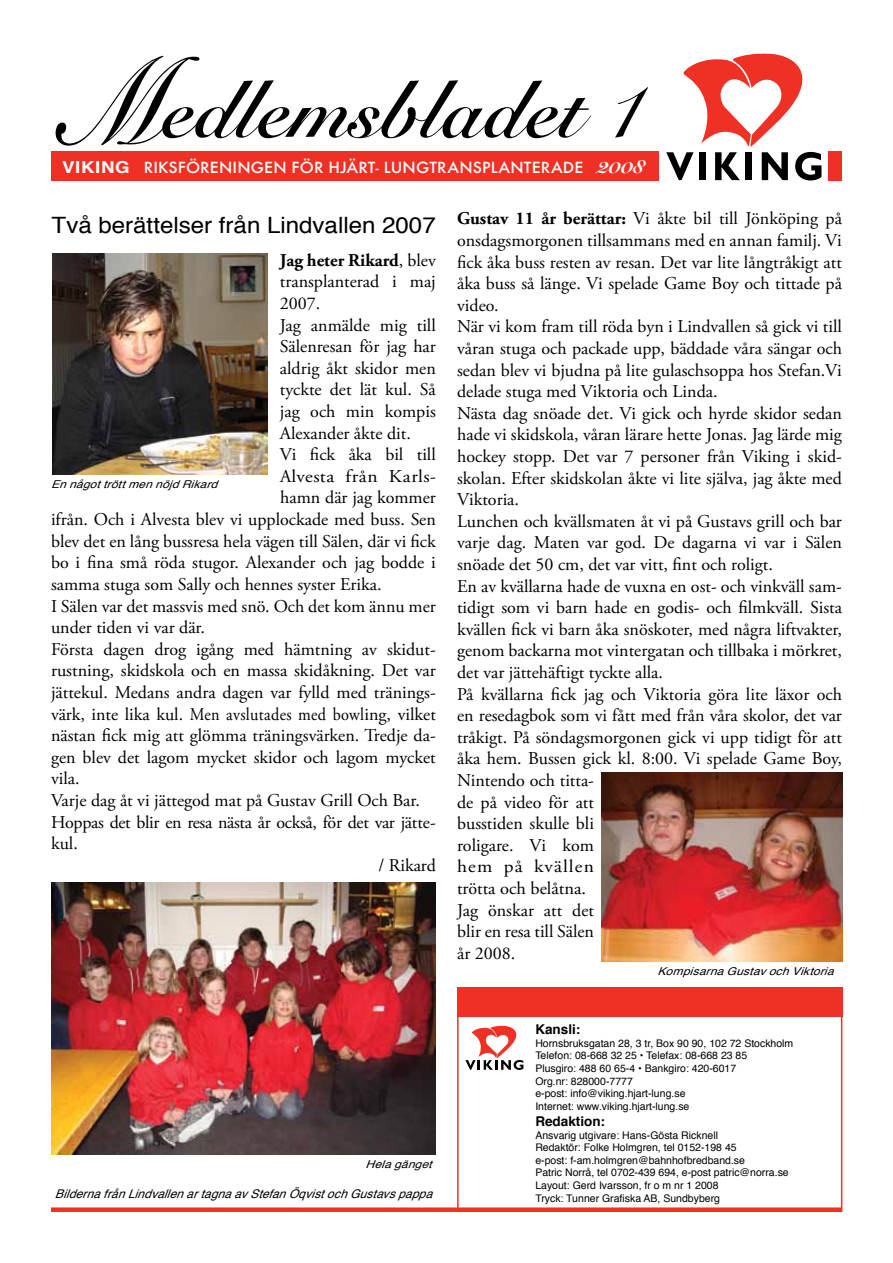
<style>
.page{position:relative;width:893px;height:1263px;background:#fff}
.page>*{position:absolute;margin:0;border:0;box-sizing:border-box;transform-origin:0 0}
.t1{font:700 81px "Snell Roundhand";letter-spacing:.005em;color:#000}
.t2{font:22.5px "Helvetica";color:#000;scale:1.07 1}
.t3{font:18px/21.6px "Adobe Garamond Pro";color:#000}
.t4{font:18px "Adobe Garamond Pro";letter-spacing:-.02em;color:#000}
.t5{font:700 18px "Adobe Garamond Pro";color:#000}
.t6{font:18px "Adobe Garamond Pro";letter-spacing:.025em;color:#000}
.t7{font:500 15px "Futura";letter-spacing:.01em;color:#fff;scale:1.05 1}
.t8{font:700 13.5px "Helvetica";color:#000}
.t9{font:italic 12px "Helvetica";color:#000}
.t10{font:italic 10.8px "Helvetica";color:#000;scale:1.11 1}
.t11{font:10.5px/12.6px "Helvetica";color:#000}
.s1{font-size:121.5px}
.s2{font-weight:400;font-size:94.05px}
.s3{font-family:"Helvetica";font-weight:700;font-size:16.5px}
.s4{font-family:"Snell Roundhand";font-weight:900;font-size:20.4px}
.s5{font-weight:700}
.s6{font-weight:400}
</style>
<div class="page">
<img style="left:52px;top:254px;width:215px;height:221px">
<div style="left:51px;top:151px;width:791px;height:30px;background:#ee3124"></div>
<div style="left:660px;top:149px;width:168px;height:36px;background:#fff"></div>
<svg style="left:666px;top:54px;width:155px;height:126px"></svg>
<img style="left:601px;top:773px;width:241px;height:189px">
<img style="left:51px;top:882px;width:385px;height:272px">
<svg style="left:465px;top:1026px;width:58px;height:44px"></svg>
<div style="left:457px;top:987px;width:385px;height:30px;background:#ee3124"></div>
<div style="left:51px;top:1207px;width:791px;height:5px;background:#ee3124"></div>
<h1 class="t1" style="left:67px;top:61px;width:575px"><span class="s1">M</span>edlemsbladet <span class="s2">1</span></h1>
<p class="t7" style="left:62px;top:157px;width:556px"><span class="s3">VIKING</span> RIKSFÖRENINGEN FÖR HJÄRT- LUNGTRANSPLANTERADE <span class="s4">2008</span></p>
<p class="t3" style="left:457px;top:209px;width:386px"><span class="s5">Gustav 11 år berättar:</span> Vi åkte bil till Jönköping på onsdagsmorgonen tillsammans med en annan familj. Vi fick åka buss resten av resan. Det var lite långtråkigt att åka buss så länge. Vi spelade Game Boy och tittade på video.<br>När vi kom fram till röda byn i Lindvallen så gick vi till våran stuga och packade upp, bäddade våra sängar och sedan blev vi bjudna på lite gulaschsoppa hos Stefan.Vi delade stuga med Viktoria och Linda.<br>Nästa dag snöade det. Vi gick och hyrde skidor sedan hade vi skidskola, våran lärare hette Jonas. Jag lärde mig hockey stopp. Det var 7 personer från Viking i skid&shy;skolan. Efter skidskolan åkte vi lite själva, jag åkte med Viktoria.<br>Lunchen och kvällsmaten åt vi på Gustavs grill och bar varje dag. Maten var god. De dagarna vi var i Sälen snöade det 50 cm, det var vitt, fint och roligt.<br>En av kvällarna hade de vuxna en ost- och vinkväll sam&shy;tidigt som vi barn hade en godis- och filmkväll. Sista kvällen fick vi barn åka snöskoter, med några liftvakter, genom backarna mot vintergatan och tillbaka i mörkret, det var jättehäftigt tyckte alla.<br>På kvällarna fick jag och Viktoria göra lite läxor och en resedagbok som vi fått med från våra skolor, det var tråkigt. På söndagsmorgonen gick vi upp tidigt för att åka hem. Bussen gick kl. 8:00. Vi spelade Game Boy, Nintendo och titta-<br>de på video för att<br>busstiden skulle bli<br>roligare. Vi kom<br>hem på kvällen<br>trötta och belåtna.<br>Jag önskar att det<br>blir en resa till Sälen<br>år 2008.</p>
<p class="t2" style="left:52px;top:207px;width:360px">Två berättelser från Lindvallen 2007</p>
<p class="t5" style="left:280px;top:250px;width:157px">Jag heter Rikard<span class="s6">, blev</span></p>
<p class="t3" style="left:280px;top:272px;width:157px">transplanterad i maj</p>
<p class="t3" style="left:280px;top:293px;width:42px">2007.</p>
<p class="t3" style="left:280px;top:315px;width:157px">Jag anmälde mig till</p>
<p class="t3" style="left:280px;top:336px;width:157px">Sälenresan för jag har</p>
<p class="t3" style="left:280px;top:358px;width:157px">aldrig åkt skidor men</p>
<p class="t3" style="left:280px;top:380px;width:157px">tyckte det lät kul. Så</p>
<p class="t3" style="left:280px;top:401px;width:157px">jag och min kompis</p>
<p class="t3" style="left:280px;top:423px;width:132px">Alexander åkte dit.</p>
<p class="t3" style="left:280px;top:444px;width:157px">Vi fick åka bil till</p>
<p class="t6" style="left:280px;top:465px;width:157px">Alvesta från Karls-</p>
<p class="t3" style="left:280px;top:488px;width:157px">hamn där jag kommer</p>
<p class="t3" style="left:51px;top:509px;width:386px">ifrån. Och i Alvesta blev vi upplockade med buss. Sen</p>
<p class="t3" style="left:51px;top:531px;width:386px">blev det en lång bussresa hela vägen till Sälen, där vi fick</p>
<p class="t3" style="left:51px;top:552px;width:386px">bo i fina små röda stugor. Alexander och jag bodde i</p>
<p class="t3" style="left:51px;top:574px;width:332px">samma stuga som Sally och hennes syster Erika.</p>
<p class="t3" style="left:51px;top:596px;width:386px">I Sälen var det massvis med snö. Och det kom ännu mer</p>
<p class="t3" style="left:51px;top:617px;width:155px">under tiden vi var där.</p>
<p class="t3" style="left:51px;top:639px;width:386px">Första dagen drog igång med hämtning av skidut-</p>
<p class="t3" style="left:51px;top:660px;width:386px">rustning, skidskola och en massa skidåkning. Det var</p>
<p class="t3" style="left:51px;top:682px;width:386px">jättekul. Medans andra dagen var fylld med tränings-</p>
<p class="t3" style="left:51px;top:704px;width:386px">värk, inte lika kul. Men avslutades med bowling, vilket</p>
<p class="t3" style="left:51px;top:725px;width:386px">nästan fick mig att glömma träningsvärken. Tredje da-</p>
<p class="t3" style="left:51px;top:747px;width:386px">gen blev det lagom mycket skidor och lagom mycket</p>
<p class="t3" style="left:51px;top:768px;width:30px">vila.</p>
<p class="t3" style="left:51px;top:790px;width:370px">Varje dag åt vi jättegod mat på Gustav Grill Och Bar.</p>
<p class="t4" style="left:51px;top:811px;width:386px">Hoppas det blir en resa nästa år också, för det var jätte-</p>
<p class="t3" style="left:51px;top:833px;width:28px">kul.</p>
<p class="t3" style="left:378px;top:855px;width:59px">/ Rikard</p>
<p class="t10" style="left:51px;top:476px;width:157px">EnnågottröttmennöjdRikard</p>
<p class="t10" style="left:365px;top:1155px;width:67px">Helagänget</p>
<p class="t9" style="left:55px;top:1184px;width:386px">BildernafrånLindvallenartagnaavStefanÖqvistochGustavspappa</p>
<p class="t10" style="left:657px;top:963px;width:166px">KompisarnaGustavochViktoria</p>
<p class="t8" style="left:535px;top:1018px;width:47px">Kansli:</p>
<p class="t11" style="left:535px;top:1037px;width:259px">Hornsbruksgatan 28, 3 tr, Box 90 90, 102 72 Stockholm Telefon: 08-668 32 25 • Telefax: 08-668 23 85<br>Plusgiro: 488 60 65-4 • Bankgiro: 420-6017<br>Org.nr: 828000-7777<br>e-post: info@viking.hjart-lung.se<br>Internet: www.viking.hjart-lung.se</p>
<p class="t8" style="left:535px;top:1110px;width:71px">Redaktion:</p>
<p class="t11" style="left:535px;top:1129px;width:255px">Ansvarig utgivare: Hans-Gösta Ricknell<br>Redaktör: Folke Holmgren, tel 0152-198 45<br>e-post: f-am.holmgren@bahnhofbredband.se<br>Patric Norrå, tel 0702-439 694, e-post patric@norra.se Layout: Gerd Ivarsson, fr o m nr 1 2008<br>Tryck: Tunner Grafiska AB, Sundbyberg</p>
</div>
